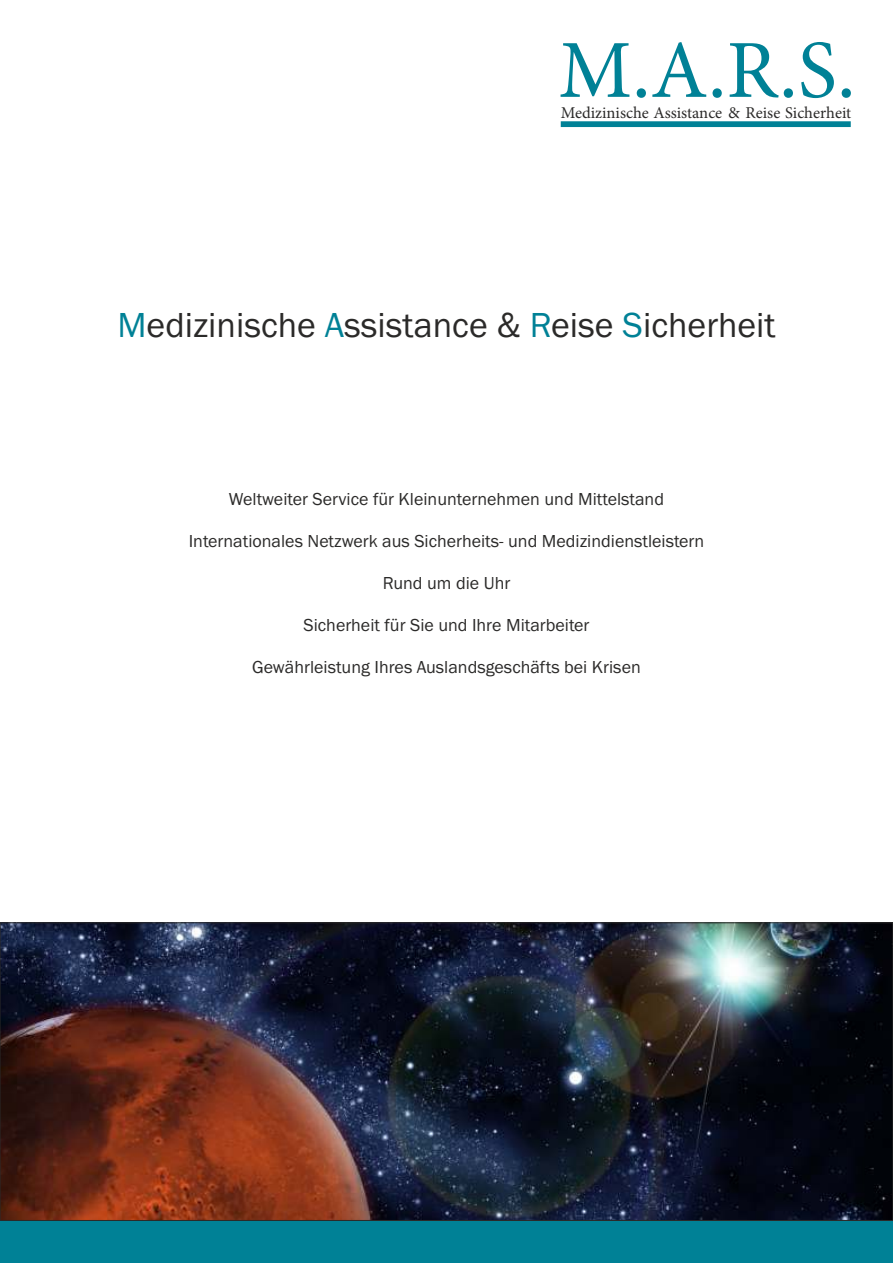
<style>
.page{position:relative;width:893px;height:1263px;background:#fff}
.page>*{position:absolute;margin:0;border:0;box-sizing:border-box;transform-origin:0 0}
.t1{font:82.5px "Minion Pro";color:#008196}
.t2{font:36px "Franklin Gothic";color:#2b2a29}
.t3{font:18px "Franklin Gothic";color:#2b2a29}
.t4{font:16.5px "Minion Pro";color:#2b2a29}
.s1{color:#008196}
</style>
<div class="page">
<div style="left:561px;top:121px;width:290px;height:6px;background:#008196"></div>
<div style="left:0;top:965px;width:893px;height:298px;background:#008196"></div>
<img style="left:2px;top:924px;width:889px;height:295px">
<h1 class="t1" style="left:558px;top:37px;width:299px">M.A.R.S.</h1>
<p class="t4" style="left:561px;top:106px;width:292px">Medizinische Assistance &amp; Reise Sicherheit</p>
<h2 class="t2" style="left:117px;top:312px;width:660px"><span class="s1">M</span>edizinische <span class="s1">A</span>ssistance &amp; <span class="s1">R</span>eise <span class="s1">S</span>icherheit</h2>
<p class="t3" style="left:229px;top:492px;width:437px">Weltweiter Service für Kleinunternehmen und Mittelstand</p>
<p class="t3" style="left:189px;top:534px;width:517px">Internationales Netzwerk aus Sicherheits- und Medizindienstleistern</p>
<p class="t3" style="left:383px;top:576px;width:129px">Rund um die Uhr</p>
<p class="t3" style="left:304px;top:618px;width:287px">Sicherheit für Sie und Ihre Mitarbeiter</p>
<p class="t3" style="left:252px;top:660px;width:390px">Gewährleistung Ihres Auslandsgeschäfts bei Krisen</p>
</div>
